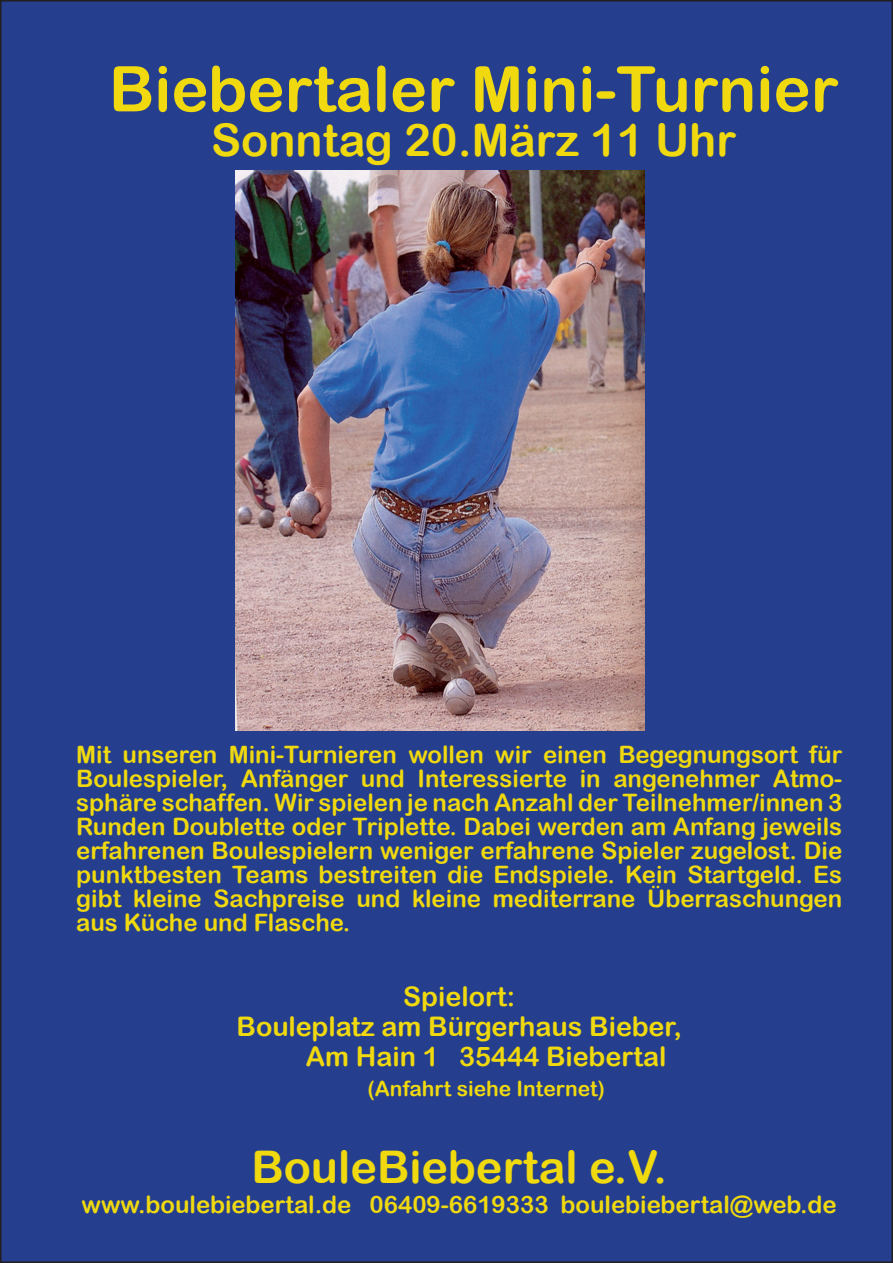
<style>
.page{position:relative;width:893px;height:1263px;background:#fff}
.page>*{position:absolute;margin:0;border:0;box-sizing:border-box;transform-origin:0 0}
.t1{font:63px "Arial Rounded MT Bold";color:#f0d90e}
.t2{font:45px "Arial Rounded MT Bold";color:#f0d90e}
.t3{font:27px "Arial Rounded MT Bold";color:#f0d90e}
.t4{font:24px/24px "Arial Rounded MT Bold";color:#f0d90e;text-align:justify}
.t5{font:21px "Arial Rounded MT Bold";color:#f0d90e}
</style>
<div class="page">
<div style="left:1px;top:1px;width:891px;height:1261px;background:#253f8e"></div>
<img style="left:235px;top:170px;width:410px;height:560px">
<p class="t1" style="left:109px;top:52px;width:731px">Biebertaler Mini-Turnier</p>
<p class="t2" style="left:211px;top:114px;width:526px">Sonntag 20.März 11 Uhr</p>
<p class="t4" style="left:76px;top:742px;width:768px">Mit unseren Mini-Turnieren wollen wir einen Begegnungsort für Boulespieler, Anfänger und Interessierte in angenehmer Atmo&shy;sphäre schaffen. Wir spielen je nach Anzahl der Teilnehmer/innen 3<br>Runden Doublette oder Triplette. Dabei werden am Anfang jeweils erfahrenen Boulespielern weniger erfahrene Spieler zugelost. Die punktbesten Teams bestreiten die Endspiele. Kein Startgeld. Es gibt kleine Sachpreise und kleine mediterrane Überraschungen aus Küche und Flasche.</p>
<p class="t3" style="left:403px;top:980px;width:114px">Spielort:</p>
<p class="t3" style="left:237px;top:1010px;width:447px">Bouleplatz am Bürgerhaus Bieber,</p>
<p class="t3" style="left:306px;top:1040px;width:362px">Am Hain 1 35444 Biebertal</p>
<p class="t5" style="left:367px;top:1076px;width:239px">(Anfahrt siehe Internet)</p>
<p class="t2" style="left:251px;top:1140px;width:417px">BouleBiebertal e.V.</p>
<p class="t4" style="left:82px;top:1192px;width:757px">www.boulebiebertal.de 06409-6619333 boulebiebertal@web.de</p>
</div>
